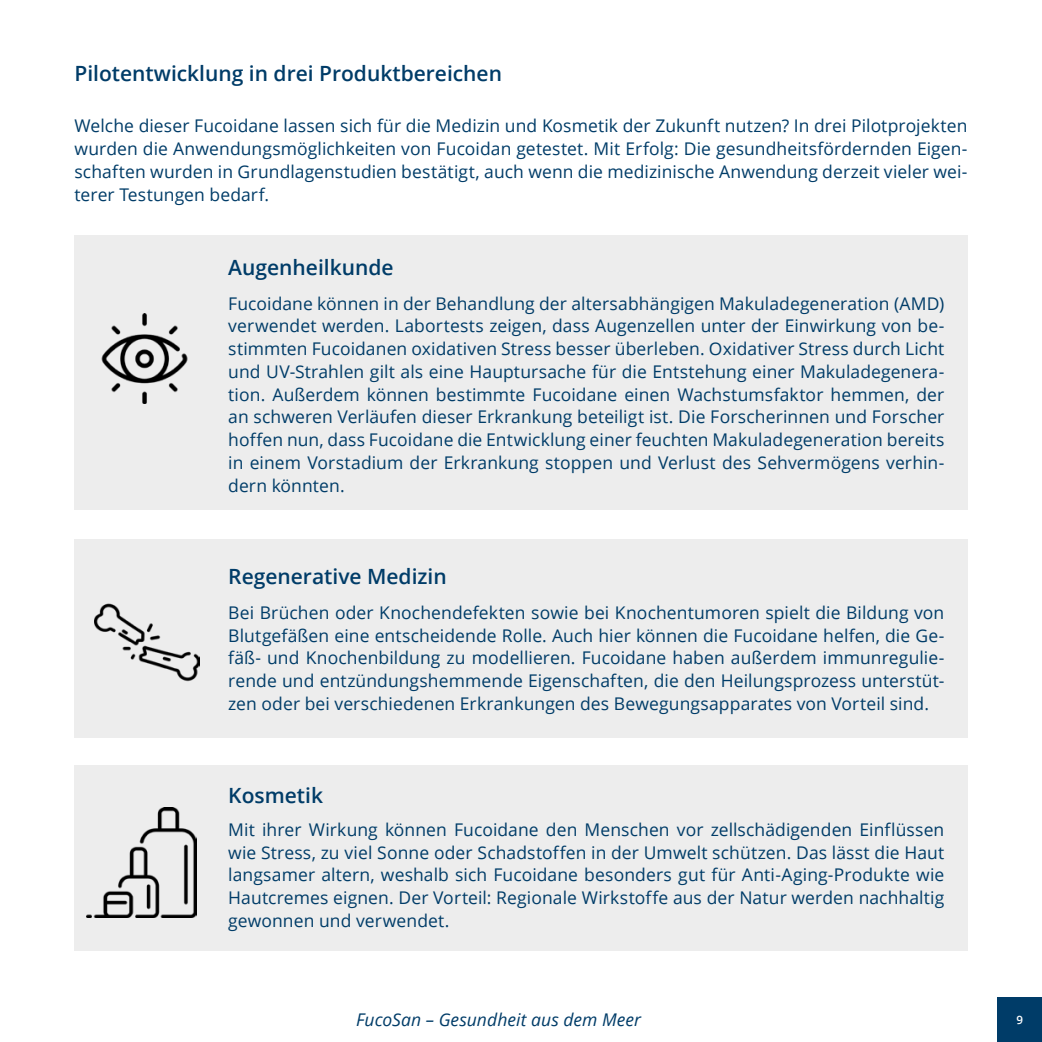
<style>
.page{position:relative;width:1042px;height:1042px;background:#fff}
.page>*{position:absolute;margin:0;border:0;box-sizing:border-box;transform-origin:0 0}
.t1{font:600 21px "Open Sans";color:#003c68}
.t2{font:17.5px/22.8px "Open Sans";letter-spacing:.005em;color:#003c68;text-align:justify}
.t3{font:italic 17.5px "Open Sans";letter-spacing:.005em;color:#003c68}
.t4{font:600 11.55px "Open Sans";color:#fff}
</style>
<div class="page">
<div style="left:997px;top:997px;width:45px;height:45px;background:#003c68"></div>
<div style="left:74px;top:235px;width:893px;height:275px;background:#ededed"></div>
<div style="left:74px;top:766px;width:893px;height:185px;background:#ededed"></div>
<div style="left:74px;top:539px;width:893px;height:198px;background:#ededed"></div>
<img style="left:101px;top:313px;width:87px;height:91px">
<img style="left:94px;top:603px;width:105px;height:79px">
<img style="left:87px;top:808px;width:110px;height:110px">
<p class="t1" style="left:74px;top:59px;width:429px">Pilotentwicklung in drei Produktbereichen</p>
<p class="t2" style="left:74px;top:114px;width:894px">Welche dieser Fucoidane lassen sich für die Medizin und Kosmetik der Zukunft nutzen? In drei Pilotprojekten wurden die Anwendungsmöglichkeiten von Fucoidan getestet. Mit Erfolg: Die gesundheitsfördernden Eigen&shy;schaften wurden in Grundlagenstudien bestätigt, auch wenn die medizinische Anwendung derzeit vieler wei&shy;terer Testungen bedarf.</p>
<p class="t1" style="left:228px;top:253px;width:167px">Augenheilkunde</p>
<p class="t2" style="left:228px;top:291px;width:718px">Fucoidane können in der Behandlung der altersabhängigen Makuladegeneration (AMD) verwendet werden. Labortests zeigen, dass Augenzellen unter der Einwirkung von be&shy;stimmten Fucoidanen oxidativen Stress besser überleben. Oxidativer Stress durch Licht und UV-Strahlen gilt als eine Hauptursache für die Entstehung einer Makuladegenera&shy;tion. Außerdem können bestimmte Fucoidane einen Wachstumsfaktor hemmen, der an schweren Verläufen dieser Erkrankung beteiligt ist. Die Forscherinnen und Forscher hoffen nun, dass Fucoidane die Entwicklung einer feuchten Makuladegeneration bereits in einem Vorstadium der Erkrankung stoppen und Verlust des Sehvermögens verhin&shy;dern könnten.</p>
<p class="t1" style="left:228px;top:562px;width:220px">Regenerative Medizin</p>
<p class="t2" style="left:228px;top:601px;width:717px">Bei Brüchen oder Knochendefekten sowie bei Knochentumoren spielt die Bildung von Blutgefäßen eine entscheidende Rolle. Auch hier können die Fucoidane helfen, die Ge&shy;fäß- und Knochenbildung zu modellieren. Fucoidane haben außerdem immunregulie&shy;rende und entzündungshemmende Eigenschaften, die den Heilungsprozess unterstüt&shy;zen oder bei verschiedenen Erkrankungen des Bewegungsapparates von Vorteil sind.</p>
<p class="t1" style="left:228px;top:781px;width:96px">Kosmetik</p>
<p class="t2" style="left:228px;top:817px;width:717px">Mit ihrer Wirkung können Fucoidane den Menschen vor zellschädigenden Einflüssen wie Stress, zu viel Sonne oder Schadstoffen in der Umwelt schützen. Das lässt die Haut langsamer altern, weshalb sich Fucoidane besonders gut für Anti-Aging-Produkte wie Hautcremes eignen. Der Vorteil: Regionale Wirkstoffe aus der Natur werden nachhaltig gewonnen und verwendet.</p>
<p class="t3" style="left:356px;top:1008px;width:286px">FucoSan – Gesundheit aus dem Meer</p>
<p class="t4" style="left:1016px;top:1012px;width:8px">9</p>
</div>
